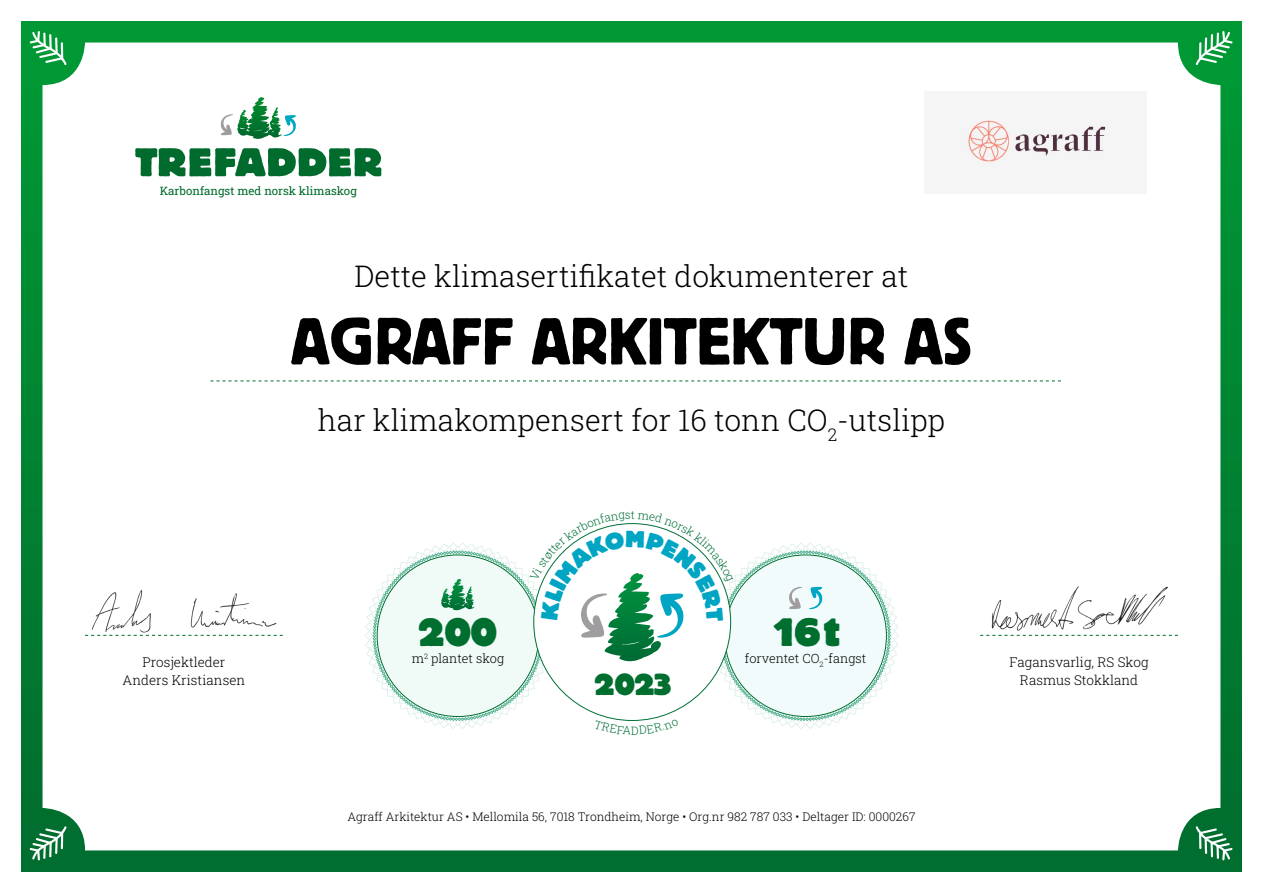
<style>
.page{position:relative;width:1263px;height:893px;background:#fff}
.page>*{position:absolute;margin:0;border:0;box-sizing:border-box;transform-origin:0 0}
.t1{font:66px "Block BE";color:#000}
.t2{font:800 39px "Block BE";color:#006e2e}
.t3{font:800 30.9px "Block BE";color:#007036}
.t4{font:300 30px "Roboto Slab";color:#000}
.t5{font:800 30px "Block BE";color:#006e2e}
.t6{font:300 13.5px/18px "Roboto Slab";color:#000;text-align:center}
.t7{font:300 12.75px "Roboto Slab";color:#000}
.t8{font:300 12px "Roboto Slab";color:#000}
.t9{font:11.55px "Roboto Slab";color:#006b2c}
.t10{font:300 11.55px "Roboto Slab";color:#007036}
</style>
<div class="page">
<div style="left:21px;top:21px;width:1221px;height:851px;background:linear-gradient(to bottom,#009a36,#006c2d)"></div>
<div style="left:43px;top:43px;width:1177px;height:807px;background:#fff;border-radius:43px"></div>
<img style="left:965px;top:118px;width:144px;height:50px">
<svg style="left:210px;top:381px;width:851px;height:1px"></svg>
<svg style="left:85px;top:635px;width:198px;height:1px"></svg>
<svg style="left:980px;top:635px;width:198px;height:1px"></svg>
<svg style="left:1196px;top:31px;width:36px;height:34px"></svg>
<svg style="left:1196px;top:826px;width:36px;height:34px"></svg>
<svg style="left:30px;top:31px;width:37px;height:34px"></svg>
<svg style="left:30px;top:826px;width:37px;height:34px"></svg>
<img style="left:91px;top:590px;width:186px;height:43px">
<img style="left:991px;top:586px;width:177px;height:45px">
<svg style="left:220px;top:97px;width:76px;height:42px"></svg>
<svg style="left:135px;top:148px;width:246px;height:28px"></svg>
<svg style="left:364px;top:523px;width:535px;height:206px"></svg>
<p class="t9" style="left:160px;top:183px;width:199px">Karbonfangst med norsk klimaskog</p>
<h3 class="t4" style="left:355px;top:255px;width:555px">Dette klimasertifikatet dokumenterer at</h3>
<h1 class="t1" style="left:291px;top:304px;width:682px">AGRAFF ARKITEKTUR AS</h1>
<h3 class="t4" style="left:318px;top:400px;width:629px">har klimakompensert for 16 tonn CO<sub>2</sub>-utslipp</h3>
<h2 class="t2" style="left:419px;top:611px;width:80px">200</h2>
<p class="t10" style="left:631px;top:506px;width:6px">t</p>
<h2 class="t2" style="left:772px;top:611px;width:70px">16 t</h2>
<p class="t7" style="left:745px;top:650px;width:123px">forventet CO<sub>2</sub>-fangst</p>
<p class="t7" style="left:412px;top:650px;width:94px">m<sup>2</sup> plantet skog</p>
<p class="t6" style="left:123px;top:653px;width:124px">Prosjektleder<br>Anders Kristiansen</p>
<p class="t6" style="left:1009px;top:653px;width:141px">Fagansvarlig, RS Skog<br>Rasmus Stokkland</p>
<h3 class="t3" style="left:591px;top:665px;width:85px">2022</h3>
<h3 class="t5" style="left:595px;top:668px;width:78px">2023</h3>
<p class="t8" style="left:347px;top:808px;width:570px">Agraff Arkitektur AS • Mellomila 56, 7018 Trondheim, Norge • Org.nr 982 787 033 • Deltager ID: 0000267</p>
</div>
